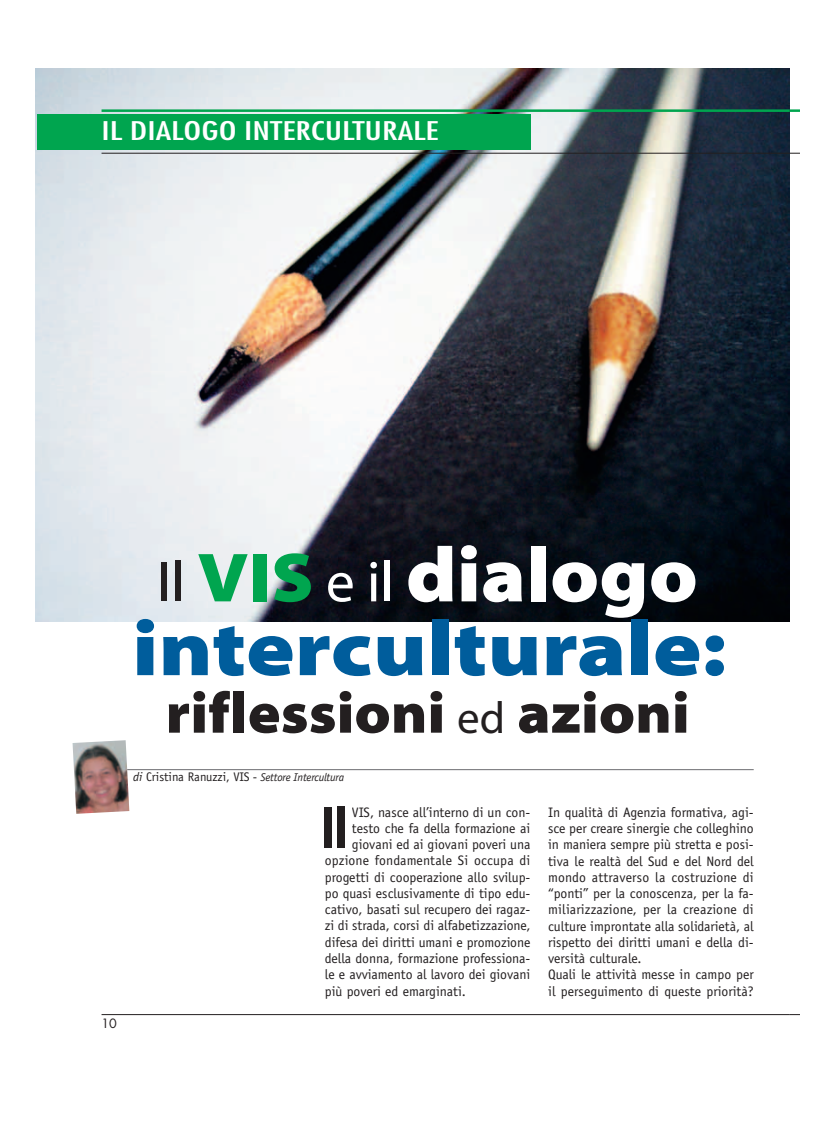
<style>
.page{position:relative;width:834px;height:1143px;background:#fff}
.page>*{position:absolute;margin:0;border:0;box-sizing:border-box;transform-origin:0 0}
.t1{font:77.5px/73.8px "Myriad MM 830 700";color:#005d9c;text-align:center;scale:1.1 1}
.t2{font:60px "Myriad MM 700 300";color:#231f20;scale:.9 1}
.t3{font:57.5px "Myriad MM 830 700";color:#231f20}
.t4{font:condensed 25px "Futura";color:#fff;scale:1.5 1}
.t5{font:13.75px/16.2px "Officina Sans";color:#231f20}
.t6{font:12.5px "Officina Sans";color:#231f20}
.t7{font:12.5px "Futura";color:#231f20}
.s1{font-family:"Myriad MM 406 600";font-size:57.5px;color:#231f20}
.s2{font-size:70px;color:#00a54f}
.s3{font-family:"Myriad MM 406 600";font-size:57.5px;color:#fff}
.s4{color:#fff}
.s5{font-family:"Myriad MM 406 600";font-size:45px}
.s6{font-style:italic}
.s7{font-style:italic;font-size:11.25px}
</style>
<div class="page">
<img style="left:36px;top:68px;width:753px;height:553px">
<svg style="left:789px;top:109px;width:11px;height:3px"></svg>
<hr style="left:102px;top:109px;width:687px;height:3px;background:#00a54f">
<hr style="left:102px;top:153px;width:687px;height:1px;background:#231f20">
<div style="left:37px;top:114px;width:493px;height:36px;background:#00a54f"></div>
<hr style="left:102px;top:1014px;width:687px;height:1px;background:#231f20">
<hr style="left:90px;top:769px;width:663px;height:1px;background:#6c6d70">
<img style="left:73px;top:740px;width:56px;height:73px">
<h3 class="t4" style="left:102px;top:120px;width:226px">IL DIALOGO INTERCULTURALE</h3>
<h1 class="t1" style="left:132px;top:545px;width:542px"><span class="s1">Il</span> <span class="s2">VIS</span> <span class="s3">e il</span> <span class="s4">dialogo </span>interculturale:</h1>
<h3 class="t3" style="left:166px;top:691px;width:525px">riflessioni <span class="s5">ed</span> azioni</h3>
<p class="t7" style="left:102px;top:1017px;width:17px">10</p>
<p class="t6" style="left:133px;top:772px;width:212px"><span class="s6">di</span> Cristina Ranuzzi, VIS - <span class="s7">Settore Intercultura</span></p>
<h2 class="t2" style="left:321px;top:805px;width:30px">Il</h2>
<p class="t5" style="left:352px;top:805px;width:180px">VIS, nasce all’interno di un con-</p>
<p class="t5" style="left:352px;top:821px;width:180px">testo che fa della formazione ai</p>
<p class="t5" style="left:352px;top:837px;width:180px">giovani ed ai giovani poveri una</p>
<p class="t5" style="left:325px;top:853px;width:207px">opzione fondamentale Si occupa di</p>
<p class="t5" style="left:325px;top:870px;width:207px">progetti di cooperazione allo svilup-</p>
<p class="t5" style="left:325px;top:886px;width:207px">po quasi esclusivamente di tipo edu-</p>
<p class="t5" style="left:325px;top:902px;width:207px">cativo, basati sul recupero dei ragaz-</p>
<p class="t5" style="left:325px;top:918px;width:207px">zi di strada, corsi di alfabetizzazione,</p>
<p class="t5" style="left:325px;top:935px;width:207px">difesa dei diritti umani e promozione</p>
<p class="t5" style="left:325px;top:951px;width:207px">della donna, formazione professiona-</p>
<p class="t5" style="left:325px;top:967px;width:207px">le e avviamento al lavoro dei giovani</p>
<p class="t5" style="left:325px;top:983px;width:143px">più poveri ed emarginati.</p>
<p class="t5" style="left:548px;top:805px;width:207px">In qualità di Agenzia formativa, agi&shy;sce per creare sinergie che colleghino in maniera sempre più stretta e posi&shy;tiva le realtà del Sud e del Nord del mondo attraverso la costruzione di “ponti” per la conoscenza, per la fa&shy;miliarizzazione, per la creazione di culture improntate alla solidarietà, al rispetto dei diritti umani e della di&shy;versità culturale.<br>Quali le attività messe in campo per il perseguimento di queste priorità?</p>
</div>
